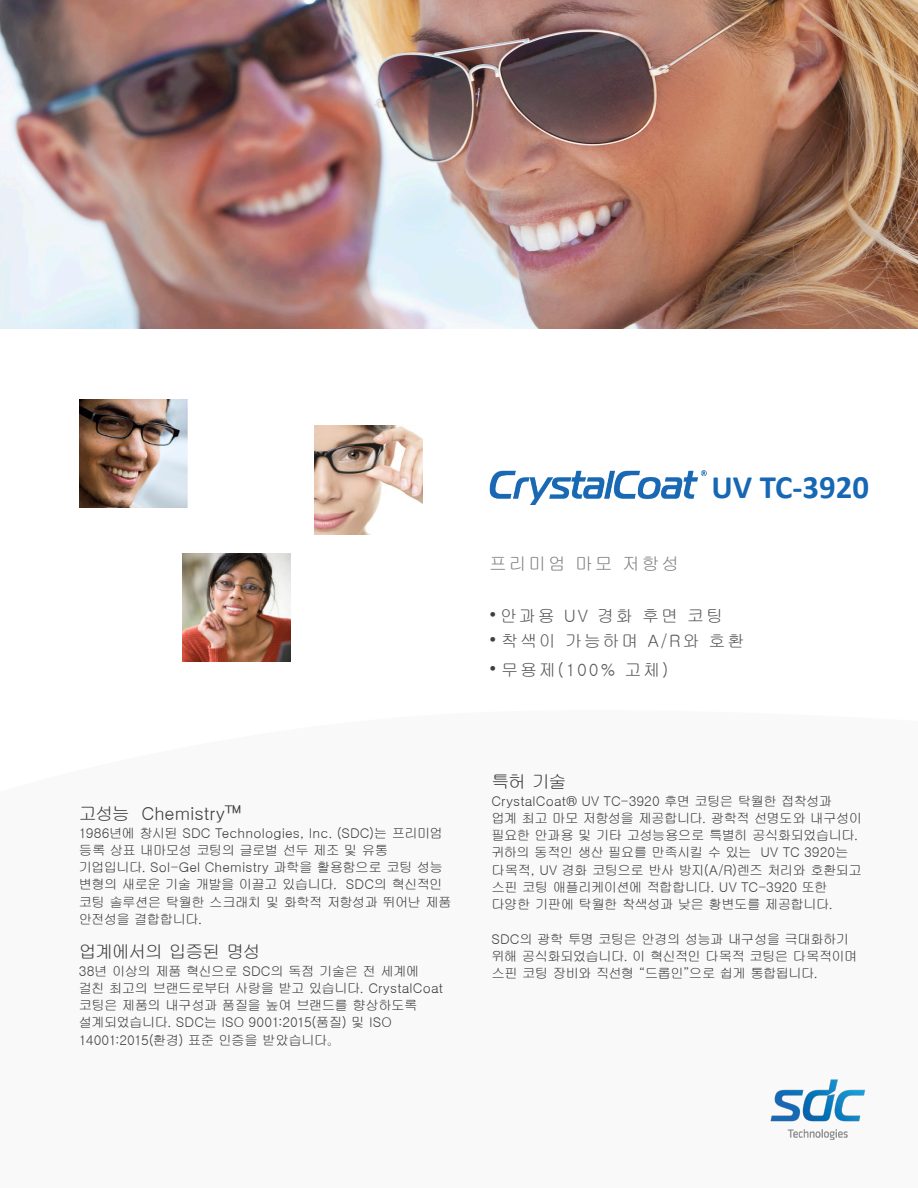
<style>
.page{position:relative;width:918px;height:1188px;background:#fff}
.page>*{position:absolute;margin:0;border:0;box-sizing:border-box;transform-origin:0 0}
.t1{font:700 32.85px "Calibri";color:#1768b4}
.t2{font:18px "Gulim";letter-spacing:-.065em;color:#3e3e3f}
.t3{font:18px "Gulim";letter-spacing:-.005em;color:#3e3e3f}
.t4{font:17.85px "Gulim";letter-spacing:.1em;color:#808285}
.t5{font:17.1px "Gulim";letter-spacing:.1em;color:#57585a}
.t6{font:13.5px/17.2px "Gulim";letter-spacing:-.055em;color:#3e3e3f}
</style>
<div class="page">
<img style="left:182px;top:554px;width:108px;height:108px">
<img style="left:80px;top:400px;width:108px;height:108px">
<img style="left:315px;top:427px;width:108px;height:108px">
<img style="left:489px;top:470px;width:218px;height:35px">
<img style="left:0;top:0;width:918px;height:329px">
<img style="left:771px;top:1079px;width:95px;height:60px">
<p class="t3" style="left:79px;top:805px;width:164px">고성능 Chemistry™</p>
<p class="t6" style="left:79px;top:824px;width:374px">1986년에 창시된 SDC Technologies, Inc. (SDC)는 프리미엄 등록 상표 내마모성 코팅의 글로벌 선두 제조 및 유통 기업입니다. Sol-Gel Chemistry 과학을 활용함으로 코팅 성능 변형의 새로운 기술 개발을 이끌고 있습니다. SDC의 혁신적인 코팅 솔루션은 탁월한 스크래치 및 화학적 저항성과 뛰어난 제품 안전성을 결합합니다.</p>
<p class="t2" style="left:79px;top:943px;width:184px">업계에서의 입증된 명성</p>
<p class="t6" style="left:79px;top:962px;width:366px">38년 이상의 제품 혁신으로 SDC의 독점 기술은 전 세계에 걸친 최고의 브랜드로부터 사랑을 받고 있습니다. CrystalCoat 코팅은 제품의 내구성과 품질을 높여 브랜드를 향상하도록 설계되었습니다. SDC는 ISO 9001:2015(품질) 및 ISO<br>14001:2015(환경) 표준 인증을 받았습니다。</p>
<p class="t1" style="left:712px;top:464px;width:159px">UV TC-3920</p>
<p class="t4" style="left:489px;top:555px;width:191px">프리미엄 마모 저항성</p>
<p class="t5" style="left:489px;top:607px;width:235px"><sup>•</sup> 안과용 UV 경화 후면 코팅</p>
<p class="t5" style="left:489px;top:633px;width:257px"><sup>•</sup> 착색이 가능하며 A/R와 호환</p>
<p class="t5" style="left:489px;top:661px;width:181px"><sup>•</sup> 무용제(100% 고체)</p>
<p class="t2" style="left:491px;top:773px;width:77px">특허 기술</p>
<p class="t6" style="left:491px;top:792px;width:372px">CrystalCoat® UV TC-3920 후면 코팅은 탁월한 접착성과<br>업계 최고 마모 저항성을 제공합니다. 광학적 선명도와 내구성이 필요한 안과용 및 기타 고성능용으로 특별히 공식화되었습니다. 귀하의 동적인 생산 필요를 만족시킬 수 있는 UV TC 3920는 다목적, UV 경화 코팅으로 반사 방지(A/R)렌즈 처리와 호환되고 스핀 코팅 애플리케이션에 적합합니다. UV TC-3920 또한 다양한 기판에 탁월한 착색성과 낮은 황변도를 제공합니다.</p>
<p class="t6" style="left:491px;top:930px;width:368px">SDC의 광학 투명 코팅은 안경의 성능과 내구성을 극대화하기 위해 공식화되었습니다. 이 혁신적인 다목적 코팅은 다목적이며 스핀 코팅 장비와 직선형 “드롭인”으로 쉽게 통합됩니다.</p>
</div>
